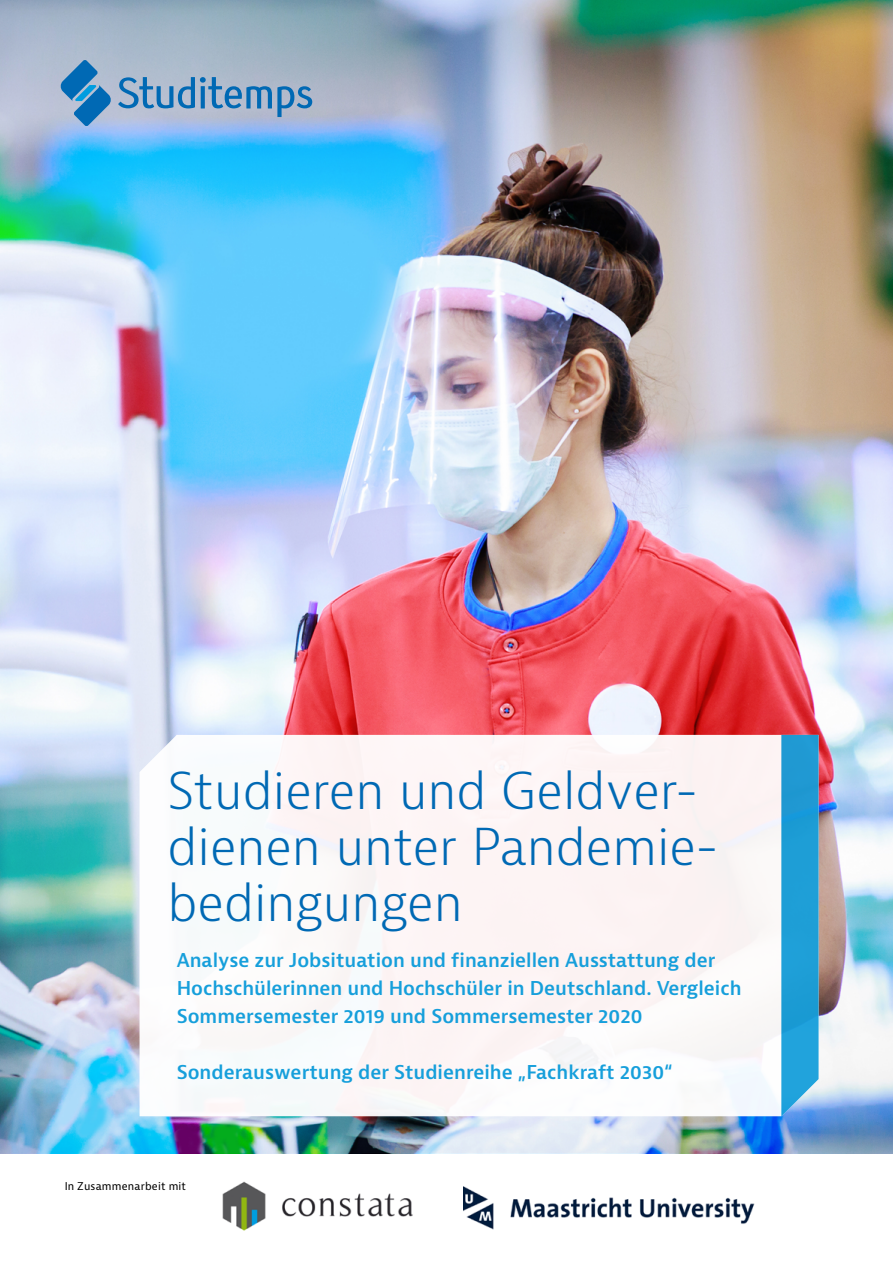
<style>
.page{position:relative;width:893px;height:1263px;background:#fff}
.page>*{position:absolute;margin:0;border:0;box-sizing:border-box;transform-origin:0 0}
.t1{font:300 49.5px/55.8px "Bernina Sans";color:#0069b4}
.t2{font:600 18.6px/27.9px "Bernina Sans";color:#169fdb}
.t3{font:10.5px "Bernina Sans";letter-spacing:.02em;color:#000}
</style>
<div class="page">
<img style="left:0;top:0;width:893px;height:1153px">
<div style="left:140px;top:735px;width:641px;height:381px;background:#fcf6f6"></div>
<svg style="left:781px;top:735px;width:38px;height:381px;background:#28a0d7"></svg>
<img style="left:222px;top:1181px;width:191px;height:50px">
<img style="left:464px;top:1186px;width:291px;height:44px">
<svg style="left:60px;top:60px;width:51px;height:66px;background:#5f98c6"></svg>
<svg style="left:118px;top:77px;width:194px;height:40px;background:#83a5c6"></svg>
<h1 class="t1" style="left:167px;top:764px;width:552px">Studieren und Geldver&shy;dienen unter Pandemie&shy;bedingungen</h1>
<p class="t2" style="left:177px;top:947px;width:566px">Analyse zur Jobsituation und finanziellen Ausstattung der<br>Hochschülerinnen und Hochschüler in Deutschland. Vergleich<br>Sommersemester 2019 und Sommersemester 2020</p>
<p class="t2" style="left:177px;top:1059px;width:498px">Sonderauswertung der Studienreihe „Fachkraft 2030“</p>
<p class="t3" style="left:65px;top:1179px;width:123px">In Zusammenarbeit mit</p>
</div>
